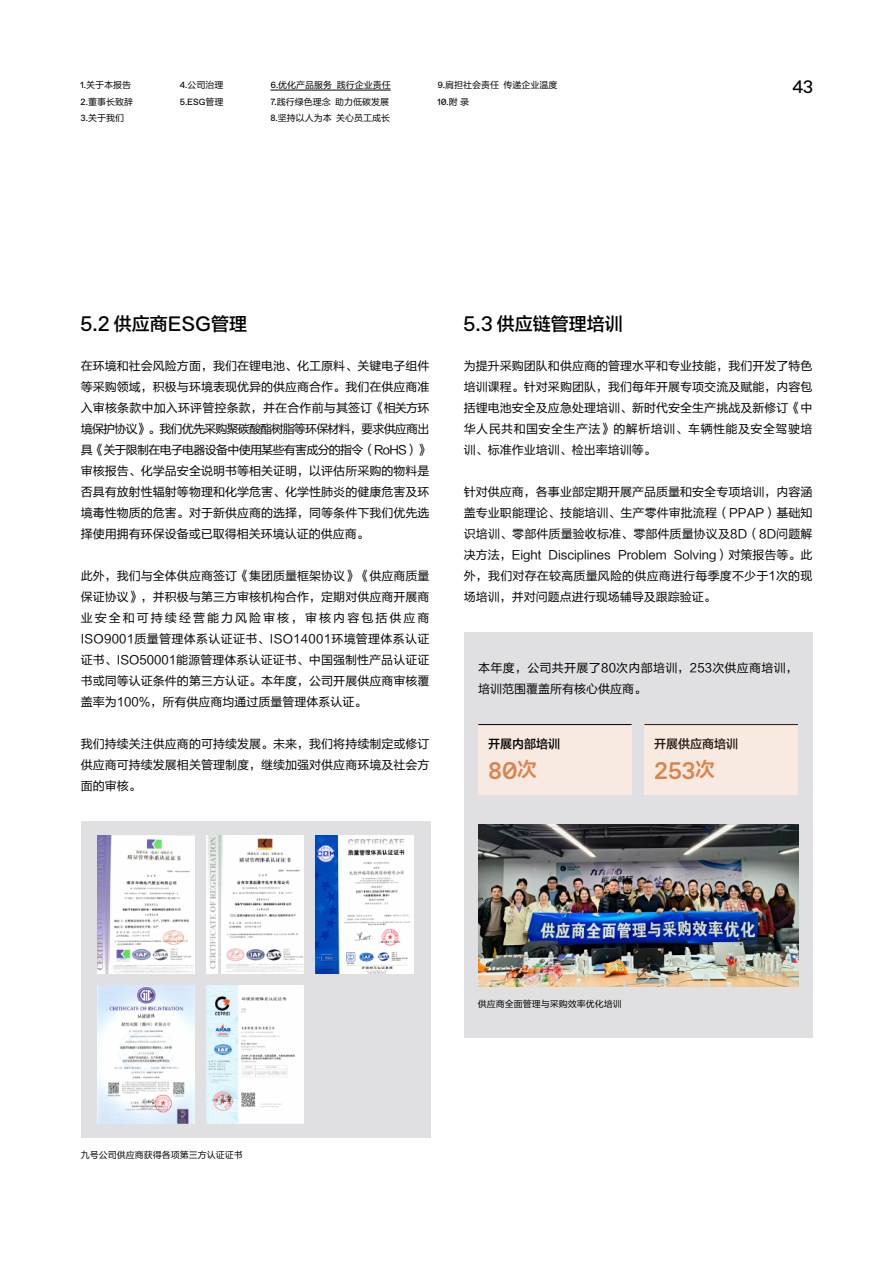
<style>
.page{position:relative;width:893px;height:1263px;background:#fff}
.page>*{position:absolute;margin:0;border:0;box-sizing:border-box;transform-origin:0 0}
.t1{font:500 24px "Ninebot Young";color:#da834d}
.t2{font:18px "FZLTZHJW GB1 0";color:#000}
.t3{font:18px "Ninebot Young";color:#000}
.t4{font:12px/21px "FZLTHJW GB1 0";color:#000;text-align:justify}
.t5{font:12px/21px "FZLTHJW GB1 0";letter-spacing:.025em;color:#000}
.t6{font:12px "FZLTZHJW GB1 0";color:#000}
.t7{font:9px "FZLTHJW GB1 0";color:#000}
.t8{font:9px "Ninebot Young";color:#000}
.s1{font-family:"Ninebot Young"}
.s2{font-family:"FZLTHJW GB1 0"}
.s3{font-family:"Ninebot Young";font-size:21px}
.s4{font-family:"FZLTZCHJW GB1 0";font-weight:400;font-size:19.8px}
</style>
<div class="page">
<div style="left:464px;top:632px;width:348px;height:405px;background:#e0e0e2"></div>
<div style="left:478px;top:724px;width:154px;height:71px;background:#f8eae0"></div>
<hr style="left:478px;top:724px;width:154px;height:1px;background:#000">
<div style="left:644px;top:724px;width:154px;height:71px;background:#f8eae0"></div>
<div style="left:81px;top:821px;width:350px;height:316px;background:#e0e0e2"></div>
<img style="left:206px;top:985px;width:98px;height:138px">
<img style="left:97px;top:985px;width:98px;height:138px">
<img style="left:316px;top:836px;width:97px;height:138px">
<img style="left:206px;top:836px;width:98px;height:138px">
<img style="left:97px;top:836px;width:98px;height:138px">
<img style="left:478px;top:825px;width:320px;height:161px">
<hr style="left:278px;top:90px;width:54px;height:1px;background:#000">
<hr style="left:337px;top:90px;width:54px;height:1px;background:#000">
<p class="t7" style="left:81px;top:80px;width:52px"><span class="s1">1.</span>关于本报告</p>
<p class="t7" style="left:180px;top:80px;width:45px"><span class="s1">4.</span>公司治理</p>
<p class="t7" style="left:270px;top:80px;width:122px"><span class="s1">6.</span>优化产品服务 践行企业责任</p>
<p class="t7" style="left:437px;top:80px;width:121px"><span class="s1">9.</span>肩担社会责任 传递企业温度</p>
<h2 class="t3" style="left:792px;top:77px;width:22px">43</h2>
<p class="t7" style="left:81px;top:97px;width:54px"><span class="s1">2.</span>董事长致辞</p>
<p class="t8" style="left:180px;top:96px;width:45px">5.ESG<span class="s2">管理</span></p>
<p class="t7" style="left:270px;top:97px;width:120px"><span class="s1">7.</span>践行绿色理念 助力低碳发展</p>
<p class="t8" style="left:437px;top:96px;width:33px">10.<span class="s2">附录</span></p>
<p class="t7" style="left:81px;top:113px;width:45px"><span class="s1">3.</span>关于我们</p>
<p class="t7" style="left:270px;top:113px;width:121px"><span class="s1">8.</span>坚持以人为本 关心员工成长</p>
<h2 class="t2" style="left:80px;top:314px;width:168px"><span class="s3">5.2</span> 供应商ESG管理</h2>
<p class="t4" style="left:81px;top:356px;width:350px">在环境和社会风险方面，我们在锂电池、化工原料、关键电子组件等采购领域，积极与环境表现优异的供应商合作。我们在供应商准入审核条款中加入环评管控条款，并在合作前与其签订《相关方环境保护协议》。我们优先采购聚碳酸酯树脂等环保材料，要求供应商出具《关于限制在电子电器设备中使用某些有害成分的指令（RoHS）》审核报告、化学品安全说明书等相关证明，以评估所采购的物料是否具有放射性辐射等物理和化学危害、化学性肺炎的健康危害及环境毒性物质的危害。对于新供应商的选择，同等条件下我们优先选择使用拥有环保设备或已取得相关环境认证的供应商。</p>
<p class="t4" style="left:81px;top:566px;width:350px">此外，我们与全体供应商签订《集团质量框架协议》《供应商质量保证协议》，并积极与第三方审核机构合作，定期对供应商开展商业安全和可持续经营能力风险审核，审核内容包括供应商ISO9001质量管理体系认证证书、ISO14001环境管理体系认证证书、ISO50001能源管理体系认证证书、中国强制性产品认证证书或同等认证条件的第三方认证。本年度，公司开展供应商审核覆盖率为100%，所有供应商均通过质量管理体系认证。</p>
<p class="t4" style="left:81px;top:734px;width:350px">我们持续关注供应商的可持续发展。未来，我们将持续制定或修订供应商可持续发展相关管理制度，继续加强对供应商环境及社会方面的审核。</p>
<h2 class="t2" style="left:463px;top:314px;width:161px"><span class="s3">5.3</span> 供应链管理培训</h2>
<p class="t4" style="left:464px;top:356px;width:350px">为提升采购团队和供应商的管理水平和专业技能，我们开发了特色培训课程。针对采购团队，我们每年开展专项交流及赋能，内容包括锂电池安全及应急处理培训、新时代安全生产挑战及新修订《中华人民共和国安全生产法》的解析培训、车辆性能及安全驾驶培训、标准作业培训、检出率培训等。</p>
<p class="t4" style="left:464px;top:482px;width:350px">针对供应商，各事业部定期开展产品质量和安全专项培训，内容涵盖专业职能理论、技能培训、生产零件审批流程（PPAP）基础知识培训、零部件质量验收标准、零部件质量协议及8D（8D问题解决方法，Eight Disciplines Problem Solving）对策报告等。此外，我们对存在较高质量风险的供应商进行每季度不少于1次的现场培训，并对问题点进行现场辅导及跟踪验证。</p>
<p class="t5" style="left:478px;top:658px;width:321px">本年度，公司共开展了80次内部培训，253次供应商培训，培训范围覆盖所有核心供应商。</p>
<p class="t6" style="left:488px;top:737px;width:73px">开展内部培训</p>
<h1 class="t1" style="left:488px;top:756px;width:50px">80<span class="s4">次</span></h1>
<p class="t6" style="left:654px;top:737px;width:85px">开展供应商培训</p>
<h1 class="t1" style="left:654px;top:756px;width:62px">253<span class="s4">次</span></h1>
<p class="t7" style="left:81px;top:1149px;width:163px">九号公司供应商获得各项第三方认证证书</p>
<p class="t7" style="left:478px;top:999px;width:145px">供应商全面管理与采购效率优化培训</p>
</div>
